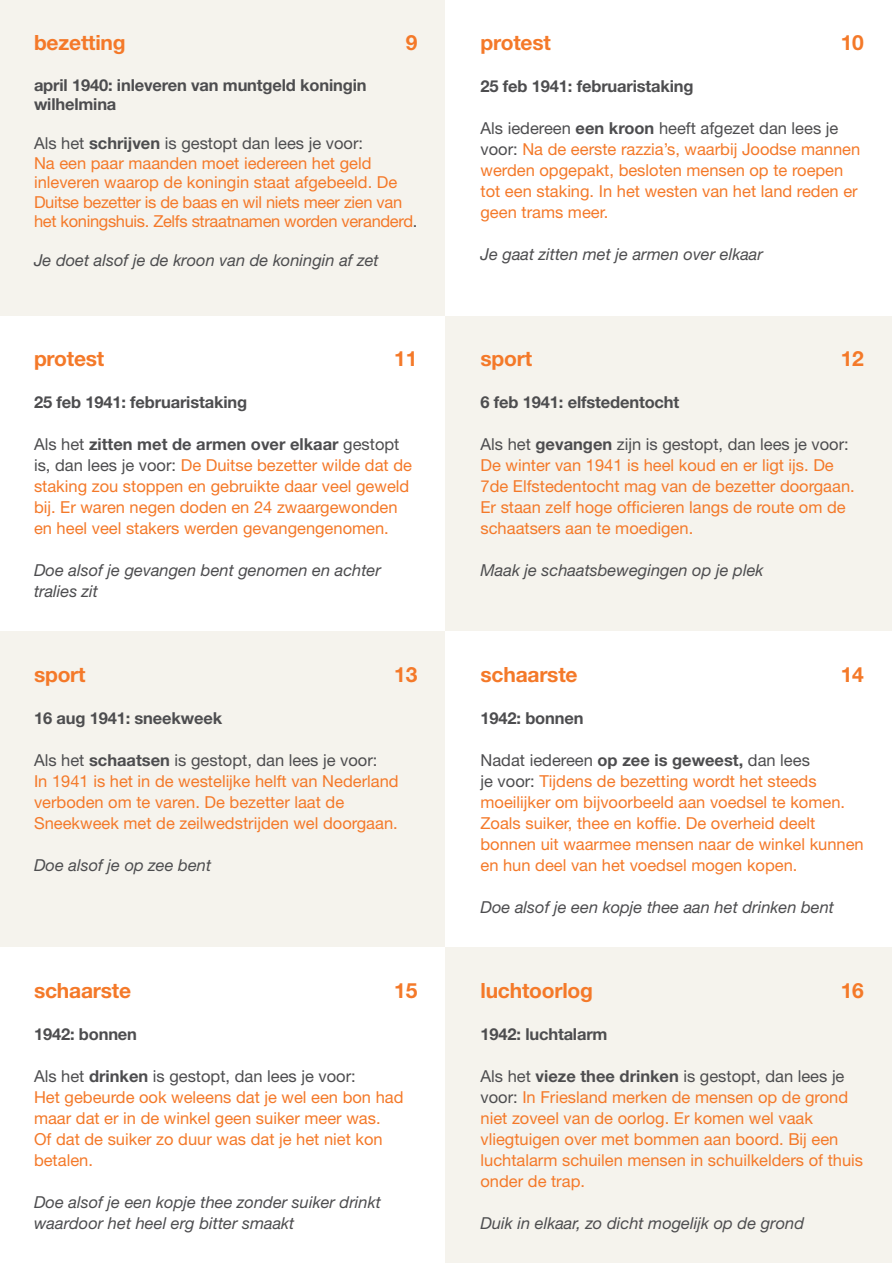
<style>
.page{position:relative;width:893px;height:1263px;background:#fff}
.page>*{position:absolute;margin:0;border:0;box-sizing:border-box;transform-origin:0 0}
.t1{font:700 21px "Helvetica Neue";letter-spacing:-.01em;color:#f47929}
.t2{font:16.5px/21px "Helvetica Neue";color:#f47929}
.t3{font:italic 16.5px/21px "Helvetica Neue";color:#4d4d4f}
.t4{font:700 16.5px/19.5px "Helvetica Neue";letter-spacing:-.01em;color:#4d4d4f}
.s1{color:#4d4d4f}
.s2{font-weight:700;color:#4d4d4f}
</style>
<div class="page">
<div style="left:0;top:0;width:446px;height:316px;background:#f5f3ed"></div>
<div style="left:0;top:631px;width:446px;height:316px;background:#f5f3ed"></div>
<div style="left:446px;top:316px;width:446px;height:315px;background:#f5f3ed"></div>
<div style="left:446px;top:947px;width:446px;height:316px;background:#f5f3ed"></div>
<p class="t1" style="left:34px;top:30px;width:93px">bezetting</p>
<p class="t1" style="left:406px;top:30px;width:13px">9</p>
<p class="t4" style="left:34px;top:75px;width:334px">april 1940: inleveren van muntgeld koningin wilhelmina</p>
<p class="t2" style="left:34px;top:134px;width:385px;line-height:19.5px"><span class="s1">Als het</span> <span class="s2">schrijven</span> <span class="s1">is gestopt dan lees je voor:<br></span>Na een paar maanden moet iedereen het geld inleveren waarop de koningin staat afgebeeld. De Duitse bezetter is de baas en wil niets meer zien van het koningshuis. Zelfs straatnamen worden veranderd<span class="s1">.</span></p>
<p class="t3" style="left:34px;top:250px;width:346px">Je doet alsof je de kroon van de koningin af zet</p>
<p class="t1" style="left:34px;top:346px;width:72px">protest</p>
<p class="t1" style="left:394px;top:346px;width:25px">11</p>
<p class="t4" style="left:34px;top:392px;width:215px">25 feb 1941: februaristaking</p>
<p class="t2" style="left:34px;top:434px;width:379px"><span class="s1">Als het</span> <span class="s2">zitten met de armen over elkaar</span> <span class="s1">gestopt is, dan lees je voor:</span> De Duitse bezetter wilde dat de staking zou stoppen en gebruikte daar veel geweld bij. Er waren negen doden en 24 zwaargewonden en heel veel stakers werden gevangengenomen.</p>
<p class="t3" style="left:34px;top:560px;width:348px">Doe alsof je gevangen bent genomen en achter tralies zit</p>
<p class="t1" style="left:34px;top:661px;width:53px">sport</p>
<p class="t1" style="left:394px;top:661px;width:25px">13</p>
<p class="t4" style="left:34px;top:708px;width:190px">16 aug 1941: sneekweek</p>
<p class="t2" style="left:34px;top:749px;width:366px"><span class="s1">Als het</span> <span class="s2">schaatsen</span> <span class="s1">is gestopt, dan lees je voor:<br></span>In 1941 is het in de westelijke helft van Nederland verboden om te varen. De bezetter laat de Sneekweek met de zeilwedstrijden wel doorgaan.</p>
<p class="t3" style="left:34px;top:854px;width:179px">Doe alsof je op zee bent</p>
<p class="t1" style="left:34px;top:977px;width:99px">schaarste</p>
<p class="t1" style="left:394px;top:977px;width:25px">15</p>
<p class="t4" style="left:34px;top:1024px;width:105px">1942: bonnen</p>
<p class="t2" style="left:34px;top:1065px;width:371px"><span class="s1">Als het</span> <span class="s2">drinken</span> <span class="s1">is gestopt, dan lees je voor:<br></span>Het gebeurde ook weleens dat je wel een bon had maar dat er in de winkel geen suiker meer was.<br>Of dat de suiker zo duur was dat je het niet kon betalen.</p>
<p class="t3" style="left:34px;top:1191px;width:348px">Doe alsof je een kopje thee zonder suiker drinkt waardoor het heel erg bitter smaakt</p>
<p class="t1" style="left:480px;top:30px;width:72px">protest</p>
<p class="t1" style="left:841px;top:30px;width:25px">10</p>
<p class="t4" style="left:480px;top:76px;width:215px">25 feb 1941: februaristaking</p>
<p class="t2" style="left:480px;top:118px;width:381px"><span class="s1">Als iedereen</span> <span class="s2">een kroon</span> <span class="s1">heeft afgezet dan lees je voor:</span> Na de eerste razzia’s, waarbij Joodse mannen werden opgepakt, besloten mensen op te roepen tot een staking. In het westen van het land reden er geen trams meer.</p>
<p class="t3" style="left:480px;top:244px;width:284px">Je gaat zitten met je armen over elkaar</p>
<p class="t1" style="left:480px;top:346px;width:53px">sport</p>
<p class="t1" style="left:841px;top:346px;width:25px">12</p>
<p class="t4" style="left:480px;top:392px;width:200px">6 feb 1941: elfstedentocht</p>
<p class="t2" style="left:480px;top:434px;width:376px"><span class="s1">Als het</span> <span class="s2">gevangen</span> <span class="s1">zijn is gestopt, dan lees je voor:<br></span>De winter van 1941 is heel koud en er ligt ijs. De 7de Elfstedentocht mag van de bezetter doorgaan.<br>Er staan zelf hoge officieren langs de route om de schaatsers aan te moedigen.</p>
<p class="t3" style="left:480px;top:560px;width:284px">Maak je schaatsbewegingen op je plek</p>
<p class="t1" style="left:480px;top:661px;width:99px">schaarste</p>
<p class="t1" style="left:841px;top:661px;width:25px">14</p>
<p class="t4" style="left:480px;top:708px;width:105px">1942: bonnen</p>
<p class="t2" style="left:480px;top:749px;width:385px"><span class="s1">Nadat iedereen</span> <span class="s2">op zee is geweest,</span> <span class="s1">dan lees<br>je voor:</span> Tijdens de bezetting wordt het steeds moeilijker om bijvoorbeeld aan voedsel te komen.<br>Zoals suiker, thee en koffie. De overheid deelt bonnen uit waarmee mensen naar de winkel kunnen en hun deel van het voedsel mogen kopen.</p>
<p class="t3" style="left:480px;top:896px;width:355px">Doe alsof je een kopje thee aan het drinken bent</p>
<p class="t1" style="left:480px;top:977px;width:114px">luchtoorlog</p>
<p class="t1" style="left:841px;top:977px;width:25px">16</p>
<p class="t4" style="left:480px;top:1024px;width:129px">1942: luchtalarm</p>
<p class="t2" style="left:480px;top:1065px;width:384px"><span class="s1">Als het</span> <span class="s2">vieze thee drinken</span> <span class="s1">is gestopt, dan lees je voor:</span> In Friesland merken de mensen op de grond niet zoveel van de oorlog. Er komen wel vaak vliegtuigen over met bommen aan boord. Bij een luchtalarm schuilen mensen in schuilkelders of thuis onder de trap.</p>
<p class="t3" style="left:480px;top:1212px;width:325px">Duik in elkaar, zo dicht mogelijk op de grond</p>
</div>
